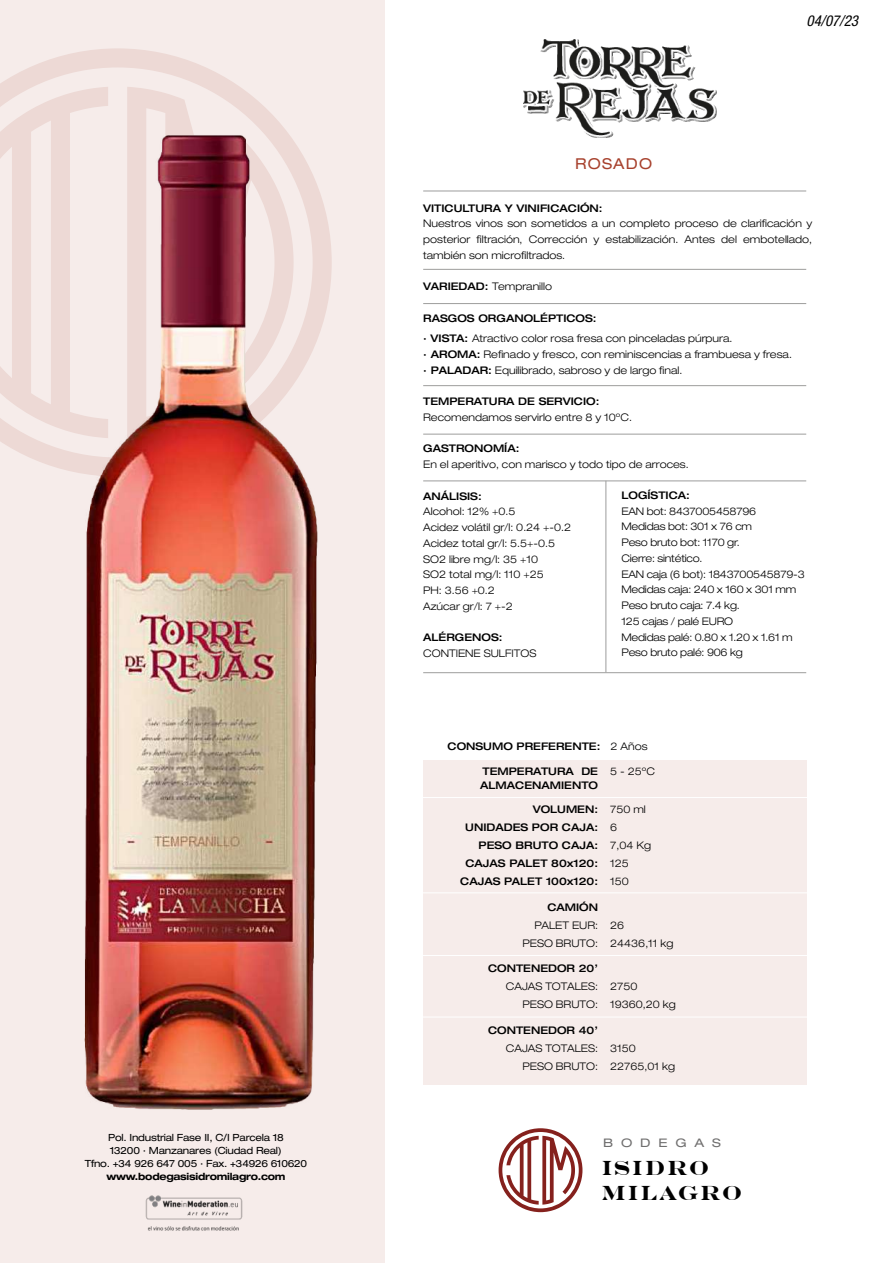
<style>
.page{position:relative;width:893px;height:1263px;background:#fff}
.page>*{position:absolute;margin:0;border:0;box-sizing:border-box;transform-origin:0 0}
.t1{font:700 20.4px/25.2px "Engravers";letter-spacing:.1em;color:#000;scale:.9 1}
.t2{font:italic condensed 15px "Helvetica Neue LT Std";color:#000}
.t3{font:expanded 15px "Helvetica Neue LT Std";letter-spacing:.08em;color:#a7412d}
.t4{font:expanded 11.85px "Helvetica Neue LT Std";letter-spacing:.6em;color:#706f6f;scale:1.1 1}
.t5{font:300 expanded 10.5px/18px "Helvetica Neue LT Std";color:#000}
.t6{font:500 expanded 10.5px/18px "Helvetica Neue LT Std";color:#000;text-align:right}
.t7{font:300 expanded 10.5px/15.8px "Helvetica Neue LT Std";letter-spacing:-.02em;color:#000}
.t8{font:expanded 9.9px/13.2px "Helvetica Neue LT Std";letter-spacing:-.025em;color:#000;text-align:center}
.t9{font:700 expanded 9.9px "Helvetica Neue LT Std";letter-spacing:-.025em;color:#000;scale:.95 1}
.s1{font-weight:500}
.s2{font-weight:300}
</style>
<div class="page">
<svg style="left:499px;top:1128px;width:83px;height:84px"></svg>
<div style="left:0;top:0;width:385px;height:1263px;background:#f6ecea"></div>
<img style="left:145px;top:1195px;width:98px;height:36px">
<svg style="left:0;top:48px;width:240px;height:413px"></svg>
<svg style="left:127px;top:87px;width:137px;height:20px;fill:#edd9d5"></svg>
<svg style="left:0;top:87px;width:108px;height:351px"></svg>
<img style="left:39px;top:107px;width:293px;height:1003px">
<div style="left:423px;top:760px;width:383px;height:325px;background:#f6ecea"></div>
<hr style="left:414px;top:892px;width:398px;height:1px;background:#fff">
<hr style="left:414px;top:797px;width:398px;height:1px;background:#fff">
<hr style="left:414px;top:955px;width:398px;height:1px;background:#fff">
<hr style="left:414px;top:1017px;width:398px;height:1px;background:#fff">
<hr style="left:423px;top:191px;width:383px;height:1px;background:#9d9d9c">
<hr style="left:423px;top:269px;width:383px;height:1px;background:#9d9d9c">
<hr style="left:423px;top:303px;width:383px;height:1px;background:#9d9d9c">
<hr style="left:423px;top:385px;width:383px;height:1px;background:#9d9d9c">
<hr style="left:423px;top:434px;width:383px;height:1px;background:#9d9d9c">
<hr style="left:423px;top:480px;width:383px;height:1px;background:#9d9d9c">
<hr style="left:423px;top:672px;width:383px;height:1px;background:#9d9d9c">
<hr style="left:605px;top:481px;width:1px;height:191px;background:#9d9d9c">
<img style="left:523px;top:40px;width:193px;height:98px">
<p class="t8" style="left:85px;top:1130px;width:224px">Pol. Industrial Fase II, C/I Parcela 18<br>13200 · Manzanares (Ciudad Real)<br>Tfno. +34 926 647 005 · Fax. +34926 610620</p>
<p class="t9" style="left:106px;top:1171px;width:190px">www.bodegasisidromilagro.com</p>
<h2 class="t3" style="left:575px;top:155px;width:78px">ROSADO</h2>
<h2 class="t2" style="left:806px;top:12px;width:53px">04/07/23</h2>
<p class="t6" style="left:423px;top:199px;width:181px">VITICULTURA Y VINIFICACIÓN:</p>
<p class="t5" style="left:423px;top:216px;width:390px;line-height:15.8px;text-align:justify">Nuestros vinos son sometidos a un completo proceso de clarificación y posterior filtración, Corrección y estabilización. Antes del embotellado, también son microfiltrados.</p>
<p class="t5" style="left:423px;top:277px;width:130px"><span class="s1">VARIEDAD:</span> Tempranillo</p>
<p class="t5" style="left:423px;top:308px;width:311px;line-height:20.2px"><span class="s1">RASGOS ORGANOLÉPTICOS:<br>· VISTA:</span> Atractivo color rosa fresa con pinceladas púrpura.</p>
<p class="t5" style="left:423px;top:346px;width:370px;line-height:15.8px"><span class="s1">· AROMA:</span> Refinado y fresco, con reminiscencias a frambuesa y fresa. <span class="s1">· PALADAR:</span> Equilibrado, sabroso y de largo final.</p>
<p class="t6" style="left:423px;top:392px;width:178px">TEMPERATURA DE SERVICIO:</p>
<p class="t5" style="left:423px;top:408px;width:210px">Recomendamos servirlo entre 8 y 10ºC.</p>
<p class="t6" style="left:423px;top:439px;width:98px">GASTRONOMÍA:</p>
<p class="t5" style="left:423px;top:455px;width:267px">En el aperitivo, con marisco y todo tipo de arroces.</p>
<p class="t6" style="left:423px;top:487px;width:60px">ANÁLISIS:</p>
<p class="t5" style="left:423px;top:504px;width:149px;line-height:15.8px">Alcohol: 12% +0.5<br>Acidez volátil gr/l: 0.24 +-0.2<br>Acidez total gr/l: 5.5+-0.5<br>SO2 libre mg/l: 35 +10<br>SO2 total mg/l: 110 +25<br>PH: 3.56 +0.2<br>Azúcar gr/l: 7 +-2</p>
<p class="t6" style="left:423px;top:628px;width:81px">ALÉRGENOS:</p>
<p class="t5" style="left:423px;top:644px;width:115px">CONTIENE SULFITOS</p>
<p class="t6" style="left:621px;top:486px;width:70px">LOGÍSTICA:</p>
<p class="t7" style="left:621px;top:503px;width:185px">EAN bot: 8437005458796<br>Medidas bot: 301 x 76 cm<br>Peso bruto bot: 1170 gr.<br>Cierre: sintético.<br>EAN caja (6 bot): 1843700545879-3<br>Medidas caja: 240 x 160 x 301 mm<br>Peso bruto caja: 7.4 kg.<br>125 cajas / palé EURO<br>Medidas palé: 0.80 x 1.20 x 1.61 m<br>Peso bruto palé: 906 kg</p>
<p class="t6" style="left:448px;top:736px;width:202px">CONSUMO PREFERENTE: <span class="s2">2 Años</span></p>
<p class="t6" style="left:480px;top:764px;width:119px;line-height:13.5px;text-align:left">TEMPERATURA DE<br>ALMACENAMIENTO</p>
<p class="t6" style="left:460px;top:800px;width:139px">VOLUMEN:<br>UNIDADES POR CAJA:<br>PESO BRUTO CAJA:<br>CAJAS PALET 80x120:<br>CAJAS PALET 100x120:</p>
<p class="t6" style="left:547px;top:897px;width:52px">CAMIÓN</p>
<p class="t5" style="left:522px;top:916px;width:77px;text-align:right">PALET EUR:<br>PESO BRUTO:</p>
<p class="t6" style="left:488px;top:959px;width:112px">CONTENEDOR 20’</p>
<p class="t5" style="left:506px;top:977px;width:94px;text-align:right">CAJAS TOTALES:<br>PESO BRUTO:</p>
<p class="t6" style="left:488px;top:1020px;width:112px">CONTENEDOR 40’</p>
<p class="t5" style="left:506px;top:1039px;width:94px;text-align:right">CAJAS TOTALES:<br>PESO BRUTO:</p>
<p class="t5" style="left:610px;top:762px;width:46px">5 - 25ºC</p>
<p class="t5" style="left:610px;top:800px;width:42px">750 ml<br>6<br>7,04 Kg<br>125<br>150</p>
<p class="t5" style="left:610px;top:916px;width:65px">26<br>24436,11 kg</p>
<p class="t5" style="left:610px;top:977px;width:67px">2750<br>19360,20 kg</p>
<p class="t5" style="left:610px;top:1039px;width:66px">3150<br>22765,01 kg</p>
<p class="t4" style="left:603px;top:1135px;width:108px">BODEGAS</p>
<h1 class="t1" style="left:601px;top:1155px;width:158px">ISIDRO<br>MILAGRO</h1>
</div>
